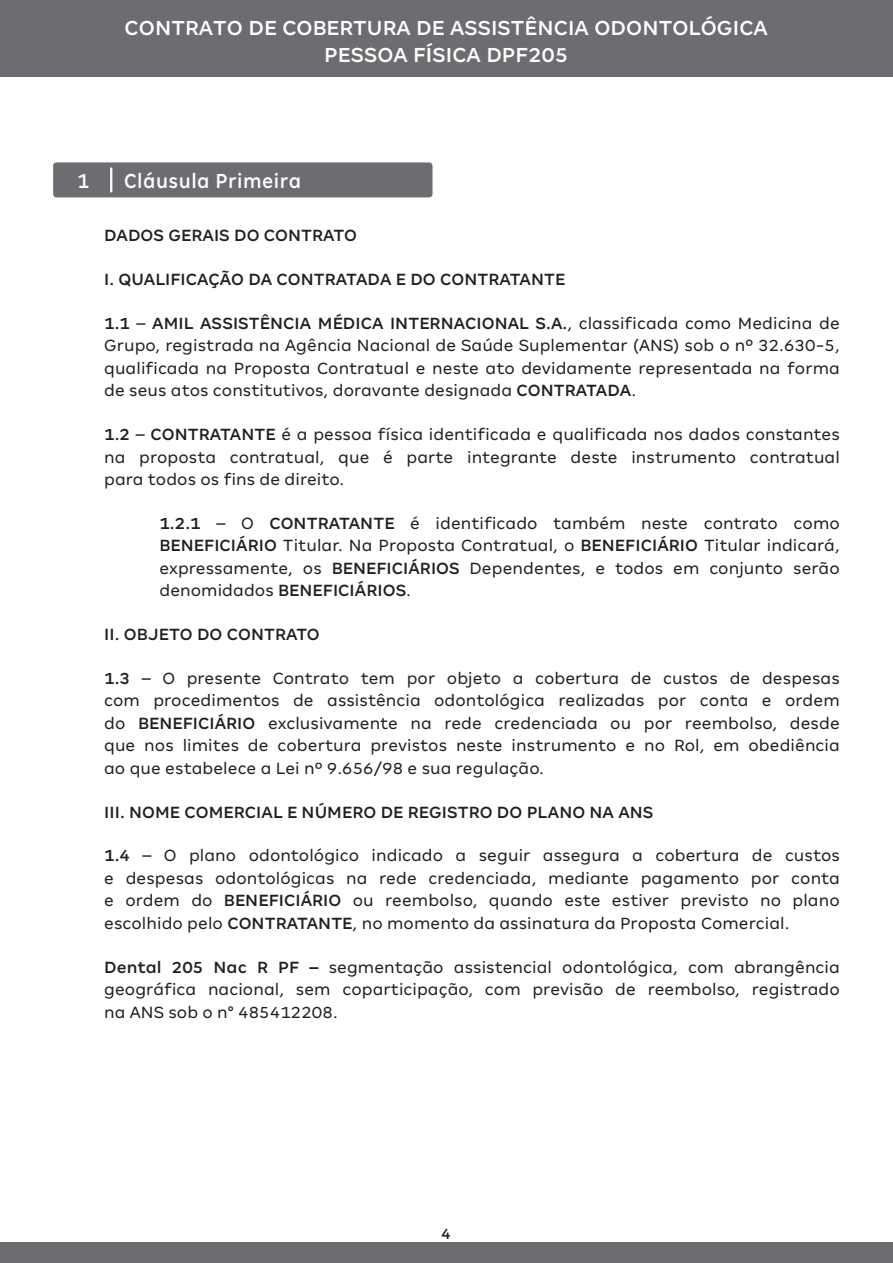
<style>
.page{position:relative;width:893px;height:1263px;background:#fff}
.page>*{position:absolute;margin:0;border:0;box-sizing:border-box;transform-origin:0 0}
.t1{font:500 22.5px/27px "Amil Typeface";letter-spacing:.005em;color:#fff;text-align:center}
.t2{font:500 22.5px "Amil Typeface";letter-spacing:.025em;color:#fff;scale:.9 1}
.t3{font:500 22.5px "Amil Typeface";letter-spacing:.005em;color:#fff;scale:.9 1}
.t4{font:18px/22.5px "Amil Typeface";letter-spacing:.005em;color:#231f20;text-align:justify}
.t5{font:500 18px "Amil Typeface";letter-spacing:.005em;color:#231f20}
.t6{font:500 16.5px "Amil Typeface";color:#231f20}
.s1{font-weight:500}
</style>
<div class="page">
<div style="left:0;top:1243px;width:893px;height:20px;background:#6c6d70"></div>
<div style="left:0;top:0;width:893px;height:76px;background:#6c6d70"></div>
<div style="left:53px;top:162px;width:379px;height:35px;background:#6c6d70;border-radius:3px"></div>
<hr style="left:110px;top:168px;width:2px;height:24px;background:#fff">
<p class="t1" style="left:125px;top:14px;width:645px">CONTRATO DE COBERTURA DE ASSISTÊNCIA ODONTOLÓGICA<br>PESSOA FÍSICA DPF205</p>
<p class="t3" style="left:77px;top:167px;width:15px">1</p>
<p class="t2" style="left:124px;top:167px;width:198px">Cláusula Primeira</p>
<p class="t5" style="left:104px;top:225px;width:254px">DADOS GERAIS DO CONTRATO</p>
<p class="t5" style="left:104px;top:269px;width:463px">I. QUALIFICAÇÃO DA CONTRATADA E DO CONTRATANTE</p>
<p class="t4" style="left:104px;top:312px;width:737px"><span class="s1">1.1</span> – <span class="s1">AMIL ASSISTÊNCIA MÉDICA INTERNACIONAL S.A.</span>, classificada como Medicina de Grupo, registrada na Agência Nacional de Saúde Suplementar (ANS) sob o nº 32.630-5, qualificada na Proposta Contratual e neste ato devidamente representada na forma de seus atos constitutivos, doravante designada <span class="s1">CONTRATADA</span>.</p>
<p class="t4" style="left:104px;top:423px;width:737px"><span class="s1">1.2</span> – <span class="s1">CONTRATANTE</span> é a pessoa física identificada e qualificada nos dados constantes na proposta contratual, que é parte integrante deste instrumento contratual para todos os fins de direito.</p>
<p class="t4" style="left:159px;top:512px;width:682px"><span class="s1">1.2.1</span> – O <span class="s1">CONTRATANTE</span> é identificado também neste contrato como <span class="s1">BENEFICIÁRIO</span> Titular. Na Proposta Contratual, o <span class="s1">BENEFICIÁRIO</span> Titular indicará, expressamente, os <span class="s1">BENEFICIÁRIOS</span> Dependentes, e todos em conjunto serão denomidados <span class="s1">BENEFICIÁRIOS</span>.</p>
<p class="t5" style="left:104px;top:624px;width:217px">II. OBJETO DO CONTRATO</p>
<p class="t4" style="left:104px;top:667px;width:737px"><span class="s1">1.3</span> – O presente Contrato tem por objeto a cobertura de custos de despesas com procedimentos de assistência odontológica realizadas por conta e ordem do <span class="s1">BENEFICIÁRIO</span> exclusivamente na rede credenciada ou por reembolso, desde que nos limites de cobertura previstos neste instrumento e no Rol, em obediência ao que estabelece a Lei nº 9.656/98 e sua regulação.</p>
<p class="t5" style="left:104px;top:801px;width:551px">III. NOME COMERCIAL E NÚMERO DE REGISTRO DO PLANO NA ANS</p>
<p class="t4" style="left:104px;top:844px;width:737px"><span class="s1">1.4</span> – O plano odontológico indicado a seguir assegura a cobertura de custos e despesas odontológicas na rede credenciada, mediante pagamento por conta e ordem do <span class="s1">BENEFICIÁRIO</span> ou reembolso, quando este estiver previsto no plano escolhido pelo <span class="s1">CONTRATANTE</span>, no momento da assinatura da Proposta Comercial.</p>
<p class="t4" style="left:104px;top:955px;width:737px"><span class="s1">Dental 205 Nac R PF –</span> segmentação assistencial odontológica, com abrangência geográfica nacional, sem coparticipação, com previsão de reembolso, registrado na ANS sob o n° 485412208.</p>
<p class="t6" style="left:441px;top:1224px;width:11px">4</p>
</div>
